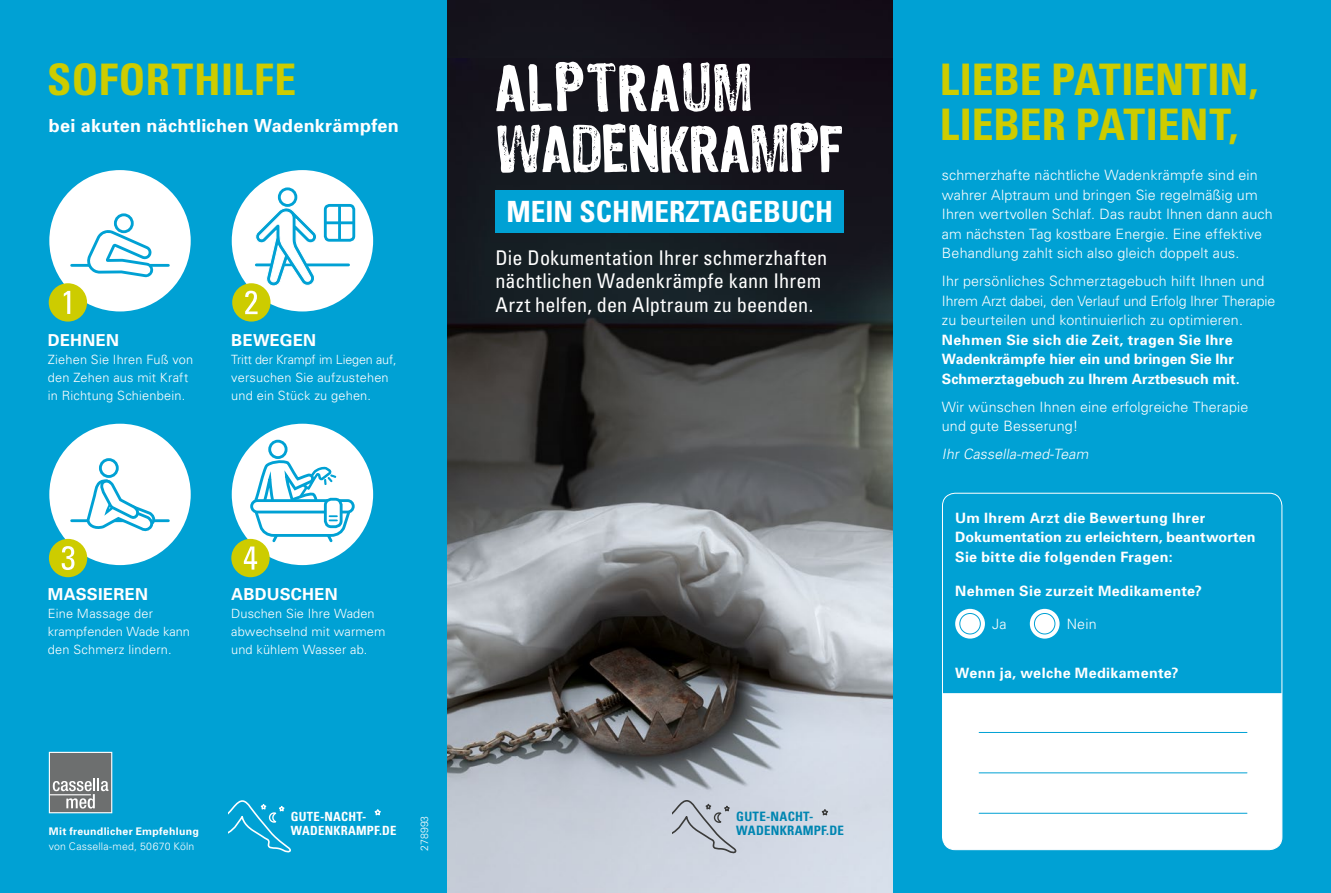
<style>
.page{position:relative;width:1331px;height:893px;background:#fff}
.page>*{position:absolute;margin:0;border:0;box-sizing:border-box;transform-origin:0 0}
.t1{font:700 condensed 43.5px/45px "Univers";letter-spacing:.005em;color:#cdcc00}
.t2{font:700 condensed 29.25px "Univers";color:#fff}
.t3{font:condensed 20.25px/23.7px "Univers";letter-spacing:.005em;color:#fff}
.t4{font:700 18px "Univers";letter-spacing:.015em;color:#fff}
.t5{font:700 16.5px "Univers";letter-spacing:.015em;color:#fff}
.t6{font:300 14.25px/19.5px "Univers";letter-spacing:.01em;color:#fff}
.t7{font:700 14.25px/19.5px "Univers";letter-spacing:.02em;color:#fff}
.t8{font:700 14.25px/19.5px "Univers";color:#fff}
.t9{font:italic 300 14.25px "Univers";color:#fff}
.t10{font:700 condensed 12.9px/14.4px "Univers";letter-spacing:.02em;color:#0085b1}
.t11{font:300 12.75px/18px "Univers";letter-spacing:.01em;color:#fff}
.t12{font:700 condensed 12.75px/14.1px "Univers";letter-spacing:.02em;color:#fff}
.t13{font:300 10.5px "Univers";letter-spacing:.015em;color:#fff}
.t14{font:700 10.5px "Univers";letter-spacing:.025em;color:#fff}
</style>
<div class="page">
<div style="left:446px;top:0;width:447px;height:59px;background:#14111a"></div>
<img style="left:446px;top:59px;width:447px;height:834px">
<div style="left:495px;top:190px;width:349px;height:43px;background:#00a1d4"></div>
<svg style="left:820px;top:808px;width:10px;height:9px"></svg>
<svg style="left:672px;top:796px;width:64px;height:59px;background:#bec4ce"></svg>
<svg style="left:496px;top:62px;width:255px;height:50px"></svg>
<svg style="left:497px;top:123px;width:345px;height:50px"></svg>
<div style="left:0;top:0;width:446px;height:893px;background:#00a1d4"></div>
<div style="left:49px;top:752px;width:63px;height:61px;background:#6d6f6f"></div>
<hr style="left:49px;top:794px;width:42px;height:1px;background:#fff">
<svg style="left:53px;top:778px;width:55px;height:31px"></svg>
<div style="left:49px;top:752px;width:63px;height:61px;border:1px solid #fff"></div>
<svg style="left:374px;top:809px;width:7px;height:7px"></svg>
<svg style="left:228px;top:800px;width:63px;height:53px"></svg>
<div style="left:49px;top:170px;width:142px;height:141px;background:#fff;border-radius:50%"></div>
<hr style="left:72px;top:264px;width:96px;height:3px;background:#00a1d4">
<svg style="left:86px;top:228px;width:68px;height:50px"></svg>
<div style="left:114px;top:213px;width:20px;height:20px;border:3px solid #00a1d4;border-radius:50%"></div>
<div style="left:49px;top:283px;width:38px;height:39px;background:#cdcc00;border-radius:50%"></div>
<svg style="left:64px;top:291px;width:6px;height:23px"></svg>
<div style="left:232px;top:170px;width:141px;height:141px;background:#fff;border-radius:50%"></div>
<div style="left:278px;top:187px;width:19px;height:20px;border:3px solid #00a1d4;border-radius:50%"></div>
<hr style="left:307px;top:263px;width:42px;height:3px;background:#00a1d4">
<div style="left:232px;top:283px;width:39px;height:39px;background:#cdcc00;border-radius:50%"></div>
<svg style="left:245px;top:208px;width:73px;height:106px"></svg>
<div style="left:232px;top:424px;width:141px;height:141px;background:#fff;border-radius:50%"></div>
<div style="left:250px;top:499px;width:105px;height:14px;border:3px solid #00a1d4;border-radius:6px"></div>
<div style="left:231px;top:539px;width:39px;height:38px;background:#cdcc00;border-radius:50%"></div>
<svg style="left:244px;top:423px;width:110px;height:147px"></svg>
<div style="left:49px;top:424px;width:142px;height:141px;background:#fff;border-radius:50%"></div>
<hr style="left:72px;top:519px;width:96px;height:3px;background:#00a1d4">
<div style="left:99px;top:458px;width:20px;height:20px;border:3px solid #00a1d4;border-radius:50%"></div>
<svg style="left:85px;top:479px;width:74px;height:52px"></svg>
<div style="left:49px;top:539px;width:38px;height:38px;background:#cdcc00;border-radius:50%"></div>
<svg style="left:61px;top:546px;width:13px;height:24px"></svg>
<div style="left:893px;top:0;width:438px;height:893px;background:#00a1d4"></div>
<div style="left:942px;top:693px;width:340px;height:157px;background:#fff"></div>
<div style="left:942px;top:493px;width:340px;height:357px;border:1px solid #fff;border-radius:13px"></div>
<svg style="left:955px;top:609px;width:30px;height:30px"></svg>
<div style="left:960px;top:613px;width:20px;height:21px;background:#fff;border-radius:50%"></div>
<div style="left:959px;top:613px;width:22px;height:21px;border:1px solid #00a1d4;border-radius:50%"></div>
<svg style="left:1030px;top:609px;width:29px;height:30px"></svg>
<div style="left:1034px;top:613px;width:21px;height:21px;background:#fff;border-radius:50%"></div>
<div style="left:1034px;top:613px;width:21px;height:21px;border:1px solid #00a1d4;border-radius:50%"></div>
<hr style="left:979px;top:772px;width:268px;height:1px;background:#00a1d4">
<hr style="left:979px;top:813px;width:268px;height:1px;background:#00a1d4">
<hr style="left:979px;top:732px;width:268px;height:1px;background:#00a1d4">
<div style="left:324px;top:204px;width:31px;height:38px;border:3px solid #00a1d4;border-radius:4px"></div>
<hr style="left:338px;top:207px;width:3px;height:32px;background:#00a1d4">
<hr style="left:326px;top:221px;width:27px;height:3px;background:#00a1d4">
<h1 class="t1" style="left:47px;top:56px;width:250px">SOFORTHILFE</h1>
<p class="t4" style="left:49px;top:114px;width:351px">bei akuten nächtlichen Wadenkrämpfen</p>
<p class="t5" style="left:48px;top:330px;width:73px">DEHNEN</p>
<p class="t11" style="left:48px;top:350px;width:147px">Ziehen Sie Ihren Fuß von den Zehen aus mit Kraft in Richtung Schienbein.</p>
<p class="t5" style="left:231px;top:330px;width:86px">BEWEGEN</p>
<p class="t11" style="left:231px;top:350px;width:167px">Tritt der Krampf im Liegen auf, versuchen Sie aufzustehen und ein Stück zu gehen.</p>
<h2 class="t2" style="left:506px;top:194px;width:328px">MEIN SCHMERZTAGEBUCH</h2>
<h3 class="t3" style="left:495px;top:245px;width:333px">Die Dokumentation Ihrer schmerzhaften nächtlichen Wadenkrämpfe kann Ihrem<br>Arzt helfen, den Alptraum zu beenden.</h3>
<p class="t5" style="left:48px;top:583px;width:102px">MASSIEREN</p>
<p class="t11" style="left:48px;top:604px;width:144px">Eine Massage der krampfenden Wade kann den Schmerz lindern.</p>
<p class="t5" style="left:231px;top:583px;width:108px">ABDUSCHEN</p>
<p class="t11" style="left:231px;top:604px;width:156px">Duschen Sie Ihre Waden abwechselnd mit warmem und kühlem Wasser ab.</p>
<p class="t14" style="left:49px;top:825px;width:151px">Mit freundlicher Empfehlung</p>
<p class="t13" style="left:49px;top:840px;width:147px">von Cassella-med, 50670 Köln</p>
<p class="t12" style="left:291px;top:809px;width:107px">GUTE-NACHT-<br>WADENKRAMPF.DE</p>
<p class="t13" style="left:418px;top:851px;width:37px;rotate:-90deg">278993</p>
<p class="t10" style="left:736px;top:809px;width:109px">GUTE-NACHT-<br>WADENKRAMPF.DE</p>
<h1 class="t1" style="left:940px;top:57px;width:320px">LIEBE PATIENTIN,<br>LIEBER PATIENT,</h1>
<p class="t6" style="left:942px;top:165px;width:332px">schmerzhafte nächtliche Wadenkrämpfe sind ein wahrer Alptraum und bringen Sie regelmäßig um Ihren wertvollen Schlaf. Das raubt Ihnen dann auch am nächsten Tag kostbare Energie. Eine effektive Behandlung zahlt sich also gleich doppelt aus.</p>
<p class="t6" style="left:942px;top:271px;width:335px">Ihr persönliches Schmerztagebuch hilft Ihnen und<br>Ihrem Arzt dabei, den Verlauf und Erfolg Ihrer Therapie zu beurteilen und kontinuierlich zu optimieren.</p>
<p class="t8" style="left:942px;top:329px;width:299px">Nehmen Sie sich die Zeit, tragen Sie Ihre<br>Wadenkrämpfe hier ein und bringen Sie Ihr<br>Schmerztagebuch zu Ihrem Arztbesuch mit.</p>
<p class="t6" style="left:942px;top:396px;width:308px">Wir wünschen Ihnen eine erfolgreiche Therapie und gute Besserung!</p>
<p class="t9" style="left:942px;top:445px;width:151px">Ihr Cassella-med-Team</p>
<p class="t7" style="left:955px;top:507px;width:302px">Um Ihrem Arzt die Bewertung Ihrer<br>Dokumentation zu erleichtern, beantworten<br>Sie bitte die folgenden Fragen:</p>
<p class="t7" style="left:955px;top:580px;width:248px">Nehmen Sie zurzeit Medikamente?</p>
<p class="t6" style="left:992px;top:614px;width:16px">Ja</p>
<p class="t6" style="left:1067px;top:614px;width:31px">Nein</p>
<p class="t7" style="left:955px;top:663px;width:225px">Wenn ja, welche Medikamente?</p>
</div>
